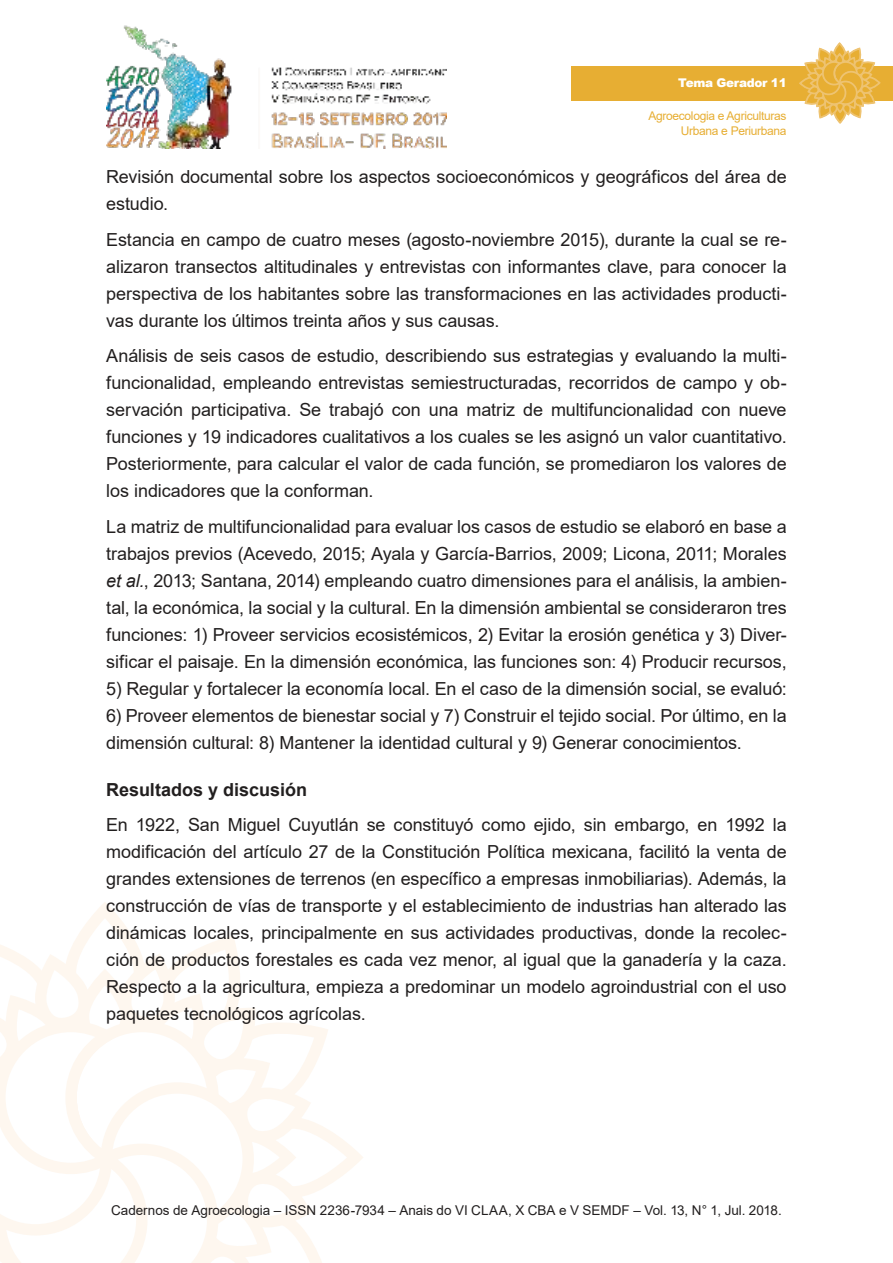
<style>
.page{position:relative;width:893px;height:1263px;background:#fff}
.page>*{position:absolute;margin:0;border:0;box-sizing:border-box;transform-origin:0 0}
.t1{font:18px/27px "Arial";letter-spacing:-.005em;color:#221f1f;text-align:justify}
.t2{font:700 18px "Arial";color:#221f1f}
.t3{font:13.5px "Arial";color:#221f1f}
.t4{font:12px/14.4px "Arial";letter-spacing:-.025em;color:#e7ae33;text-align:right}
.t5{font:900 12px "Arial";letter-spacing:-.025em;color:#fff}
.s1{font-style:italic}
</style>
<div class="page">
<img style="left:106px;top:25px;width:340px;height:124px">
<svg style="left:0;top:910px;width:363px;height:353px"></svg>
<div style="left:571px;top:66px;width:322px;height:34px;background:#e7ae33"></div>
<svg style="left:798px;top:43px;width:83px;height:81px"></svg>
<p class="t5" style="left:678px;top:76px;width:110px">Tema Gerador 11</p>
<p class="t4" style="left:648px;top:110px;width:140px">Agroecologia e Agriculturas<br>Urbana e Periurbana</p>
<p class="t1" style="left:106px;top:165px;width:682px">Revisión documental sobre los aspectos socioeconómicos y geográficos del área de estudio.</p>
<p class="t1" style="left:106px;top:228px;width:682px">Estancia en campo de cuatro meses (agosto-noviembre 2015), durante la cual se re&shy;alizaron transectos altitudinales y entrevistas con informantes clave, para conocer la perspectiva de los habitantes sobre las transformaciones en las actividades producti&shy;vas durante los últimos treinta años y sus causas.</p>
<p class="t1" style="left:106px;top:344px;width:682px">Análisis de seis casos de estudio, describiendo sus estrategias y evaluando la multi&shy;funcionalidad, empleando entrevistas semiestructuradas, recorridos de campo y ob&shy;servación participativa. Se trabajó con una matriz de multifuncionalidad con nueve funciones y 19 indicadores cualitativos a los cuales se les asignó un valor cuantitativo.<br>Posteriormente, para calcular el valor de cada función, se promediaron los valores de los indicadores que la conforman.</p>
<p class="t1" style="left:106px;top:515px;width:682px">La matriz de multifuncionalidad para evaluar los casos de estudio se elaboró en base a trabajos previos (Acevedo, 2015; Ayala y García-Barrios, 2009; Licona, 2011; Morales <span class="s1">et al.</span>, 2013; Santana, 2014) empleando cuatro dimensiones para el análisis, la ambien&shy;tal, la económica, la social y la cultural. En la dimensión ambiental se consideraron tres funciones: 1) Proveer servicios ecosistémicos, 2) Evitar la erosión genética y 3) Diver&shy;sificar el paisaje. En la dimensión económica, las funciones son: 4) Producir recursos,</p>
<p class="t1" style="left:106px;top:677px;width:682px">5) Regular y fortalecer la economía local. En el caso de la dimensión social, se evaluó:</p>
<p class="t1" style="left:106px;top:704px;width:682px">6) Proveer elementos de bienestar social y 7) Construir el tejido social. Por último, en la dimensión cultural: 8) Mantener la identidad cultural y 9) Generar conocimientos.</p>
<p class="t2" style="left:106px;top:783px;width:202px">Resultados y discusión</p>
<p class="t1" style="left:106px;top:813px;width:682px">En 1922, San Miguel Cuyutlán se constituyó como ejido, sin embargo, en 1992 la modificación del artículo 27 de la Constitución Política mexicana, facilitó la venta de grandes extensiones de terrenos (en específico a empresas inmobiliarias). Además, la construcción de vías de transporte y el establecimiento de industrias han alterado las dinámicas locales, principalmente en sus actividades productivas, donde la recolec&shy;ción de productos forestales es cada vez menor, al igual que la ganadería y la caza.<br>Respecto a la agricultura, empieza a predominar un modelo agroindustrial con el uso paquetes tecnológicos agrícolas.</p>
<p class="t3" style="left:111px;top:1205px;width:672px">Cadernos de Agroecologia – ISSN 2236-7934 – Anais do VI CLAA, X CBA e V SEMDF – Vol. 13, N° 1, Jul. 2018.</p>
</div>
